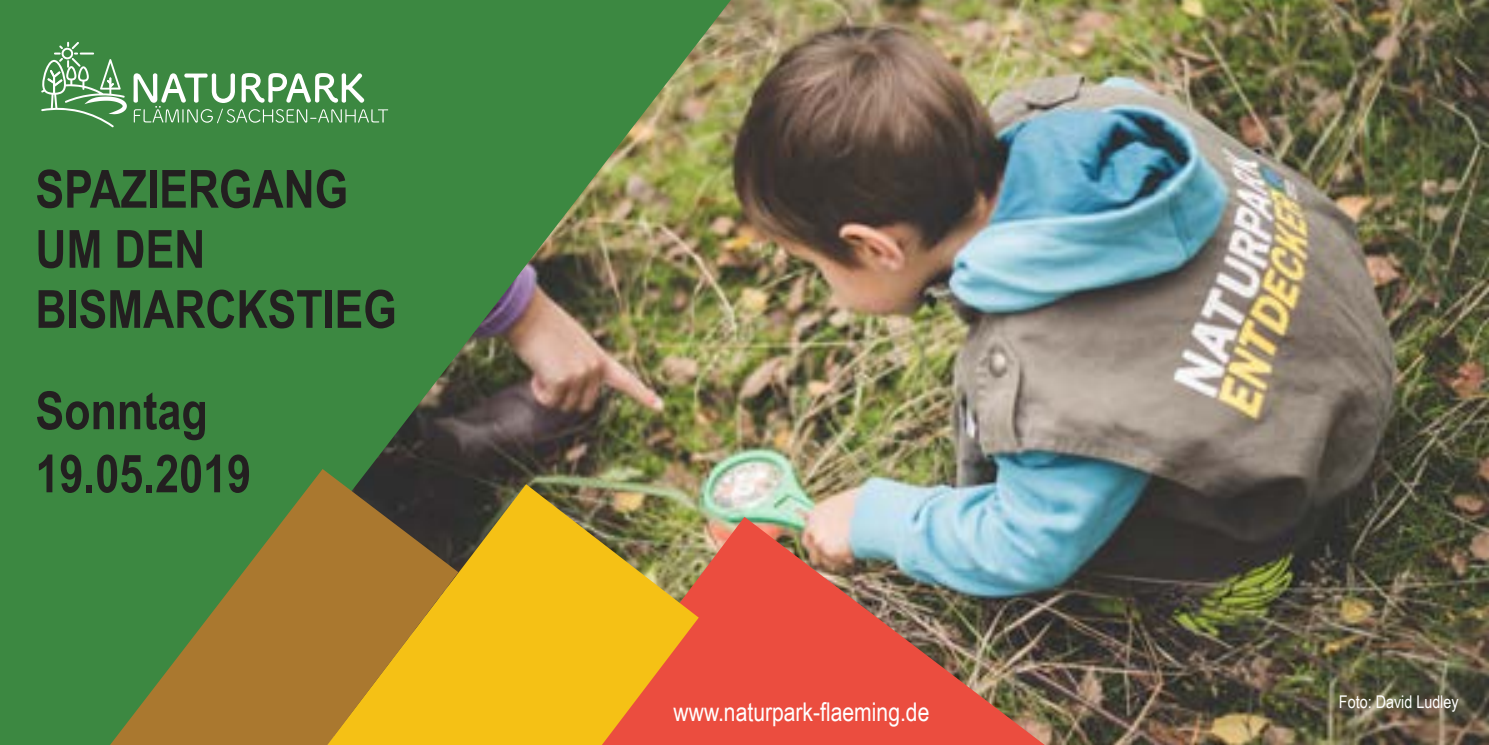
<style>
.page{position:relative;width:1489px;height:745px;background:#fff}
.page>*{position:absolute;margin:0;border:0;box-sizing:border-box;transform-origin:0 0}
.t1{font:700 52.5px/60px "Arial Narrow";color:#231f20}
.t2{font:25.75px "Arial Narrow";color:#fff}
.t3{font:17.5px "Arial Narrow";color:#fff}
</style>
<div class="page">
<img style="left:730px;top:0;width:758px;height:744px">
<svg style="left:0;top:0;width:730px;height:744px;background:#4d8446"></svg>
<img style="left:698px;top:516px;width:346px;height:228px">
<svg style="left:458px;top:484px;width:240px;height:260px;background:#d6a424"></svg>
<svg style="left:110px;top:468px;width:348px;height:276px;background:#868032"></svg>
<svg style="left:133px;top:73px;width:255px;height:50px"></svg>
<svg style="left:41px;top:42px;width:86px;height:85px;background:#629f66"></svg>
<p class="t1" style="left:35px;top:156px;width:363px">SPAZIERGANG<br>UM DEN<br>BISMARCKSTIEG</p>
<p class="t1" style="left:35px;top:376px;width:217px;line-height:63px">Sonntag<br>19.05.2019</p>
<p class="t2" style="left:673px;top:692px;width:257px">www.naturpark-flaeming.de</p>
<p class="t3" style="left:1338px;top:688px;width:121px">Foto: David Ludley</p>
</div>
